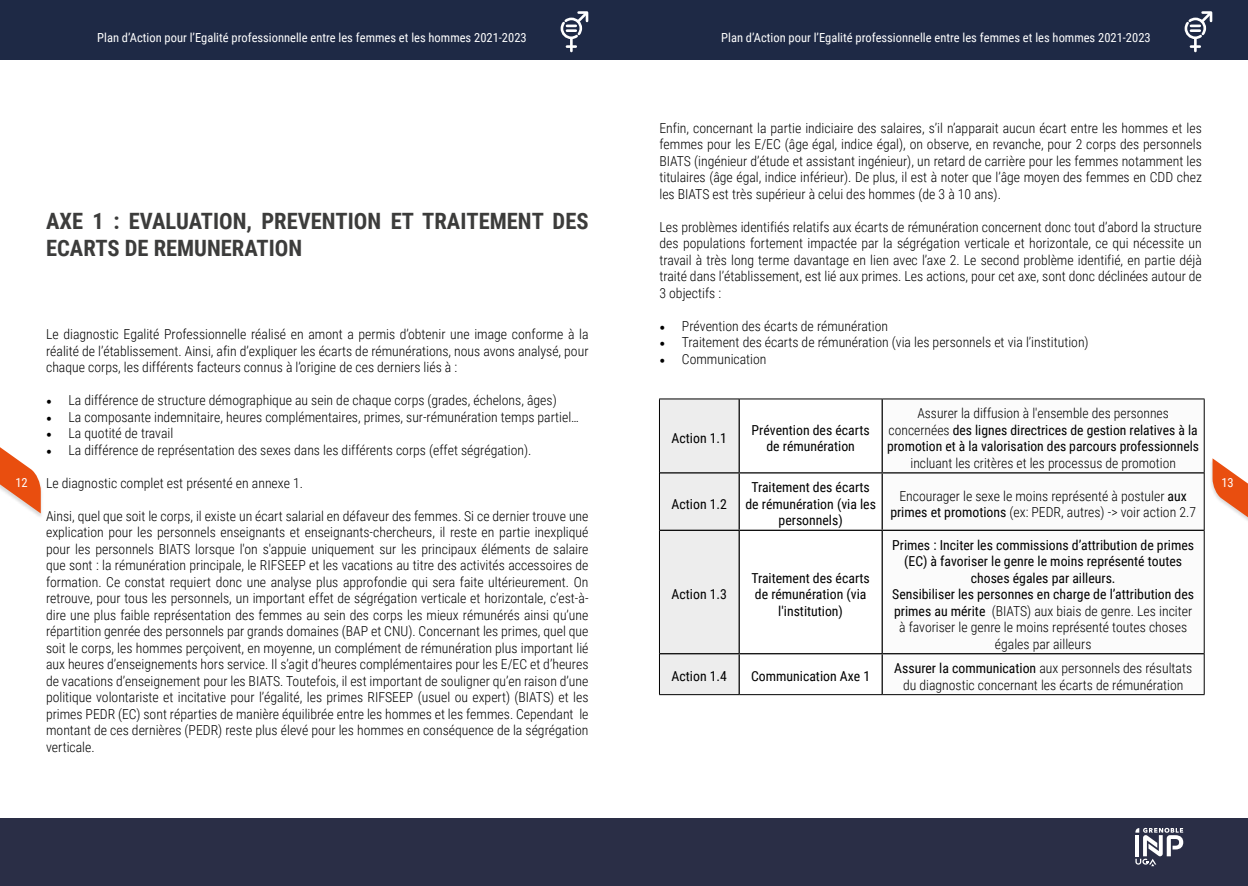
<style>
.page{position:relative;width:1248px;height:886px;background:#fff}
.page>*{position:absolute;margin:0;border:0;box-sizing:border-box;transform-origin:0 0}
.t1{font:700 22.5px/27px "Roboto Condensed";color:#3c3c3b}
.t2{font:300 13.75px/16.5px "Roboto Condensed";color:#000;text-align:justify}
.t3{font:13.75px/16.5px "Roboto Condensed";color:#000;text-align:center}
.t4{font:12.5px "Roboto Condensed";color:#fff}
.s1{font-family:"Minion Pro";font-weight:400;font-size:15px}
.s2{font-weight:300}
.s3{font-weight:400}
</style>
<div class="page">
<div style="left:0;top:274px;width:43px;height:245px;background:#000;opacity:.15"></div>
<svg style="left:0;top:274px;width:41px;height:239px"></svg>
<div style="left:624px;top:819px;width:623px;height:67px;background:#2a2e46"></div>
<div style="left:624px;top:0;width:623px;height:59px;background:#1e2945"></div>
<div style="left:0;top:0;width:624px;height:59px;background:#1e2945"></div>
<div style="left:0;top:819px;width:624px;height:67px;background:#2a2e46"></div>
<svg style="left:1135px;top:828px;width:48px;height:38px"></svg>
<svg style="left:560px;top:11px;width:28px;height:40px"></svg>
<svg style="left:1184px;top:11px;width:28px;height:40px"></svg>
<svg style="left:1212px;top:458px;width:35px;height:62px"></svg>
<div style="left:660px;top:400px;width:78px;height:294px;background:#ededed"></div>
<svg style="left:882px;top:400px;width:321px;height:294px"></svg>
<hr style="left:659px;top:399px;width:80px;height:1px;background:#000">
<hr style="left:659px;top:399px;width:1px;height:74px;background:#000">
<hr style="left:739px;top:399px;width:143px;height:1px;background:#000">
<hr style="left:882px;top:399px;width:322px;height:1px;background:#000">
<hr style="left:1203px;top:399px;width:1px;height:74px;background:#000">
<hr style="left:659px;top:473px;width:1px;height:57px;background:#000">
<hr style="left:1203px;top:473px;width:1px;height:57px;background:#000">
<hr style="left:659px;top:530px;width:1px;height:124px;background:#000">
<hr style="left:1203px;top:530px;width:1px;height:124px;background:#000">
<hr style="left:659px;top:654px;width:1px;height:40px;background:#000">
<hr style="left:1203px;top:654px;width:1px;height:40px;background:#000">
<hr style="left:659px;top:694px;width:80px;height:1px;background:#000">
<hr style="left:739px;top:694px;width:143px;height:1px;background:#000">
<hr style="left:882px;top:694px;width:322px;height:1px;background:#000">
<hr style="left:738px;top:399px;width:1px;height:73px;background:#000">
<hr style="left:881px;top:399px;width:1px;height:73px;background:#000">
<hr style="left:659px;top:472px;width:80px;height:1px;background:#000">
<hr style="left:739px;top:472px;width:143px;height:1px;background:#000">
<hr style="left:738px;top:473px;width:1px;height:57px;background:#000">
<hr style="left:882px;top:472px;width:321px;height:1px;background:#000">
<hr style="left:881px;top:473px;width:1px;height:57px;background:#000">
<hr style="left:659px;top:530px;width:80px;height:1px;background:#000">
<hr style="left:739px;top:530px;width:143px;height:1px;background:#000">
<hr style="left:738px;top:531px;width:1px;height:122px;background:#000">
<hr style="left:882px;top:530px;width:321px;height:1px;background:#000">
<hr style="left:881px;top:531px;width:1px;height:122px;background:#000">
<hr style="left:659px;top:653px;width:80px;height:1px;background:#000">
<hr style="left:739px;top:653px;width:143px;height:1px;background:#000">
<hr style="left:738px;top:654px;width:1px;height:40px;background:#000">
<hr style="left:882px;top:653px;width:321px;height:1px;background:#000">
<hr style="left:881px;top:654px;width:1px;height:40px;background:#000">
<p class="t4" style="left:97px;top:29px;width:431px">Plan d’Action pour l’Egalité professionnelle entre les femmes et les hommes 2021-2023</p>
<p class="t4" style="left:721px;top:29px;width:431px">Plan d’Action pour l’Egalité professionnelle entre les femmes et les hommes 2021-2023</p>
<p class="t2" style="left:659px;top:119px;width:544px">Enfin, concernant la partie indiciaire des salaires, s’il n’apparait aucun écart entre les hommes et les femmes pour les E/EC (âge égal, indice égal), on observe, en revanche, pour 2 corps des personnels BIATS (ingénieur d’étude et assistant ingénieur), un retard de carrière pour les femmes notamment les titulaires (âge égal, indice inférieur). De plus, il est à noter que l’âge moyen des femmes en CDD chez les BIATS est très supérieur à celui des hommes (de 3 à 10 ans).</p>
<p class="t2" style="left:659px;top:218px;width:544px">Les problèmes identifiés relatifs aux écarts de rémunération concernent donc tout d’abord la structure des populations fortement impactée par la ségrégation verticale et horizontale, ce qui nécessite un travail à très long terme davantage en lien avec l’axe 2. Le second problème identifié, en partie déjà traité dans l’établissement, est lié aux primes. Les actions, pour cet axe, sont donc déclinées autour de 3 objectifs :</p>
<p class="t2" style="left:659px;top:317px;width:230px"><span class="s1">•</span> Prévention des écarts de rémunération</p>
<p class="t2" style="left:659px;top:333px;width:431px"><span class="s1">•</span> Traitement des écarts de rémunération (via les personnels et via l’institution)</p>
<p class="t2" style="left:659px;top:350px;width:109px"><span class="s1">•</span> Communication</p>
<h1 class="t1" style="left:46px;top:207px;width:544px">AXE 1 : EVALUATION, PREVENTION ET TRAITEMENT DES<br>ECARTS DE REMUNERATION</h1>
<p class="t2" style="left:46px;top:325px;width:544px">Le diagnostic Egalité Professionnelle réalisé en amont a permis d’obtenir une image conforme à la réalité de l’établissement. Ainsi, afin d’expliquer les écarts de rémunérations, nous avons analysé, pour chaque corps, les différents facteurs connus à l’origine de ces derniers liés à :</p>
<p class="t2" style="left:46px;top:391px;width:512px"><span class="s1">•</span> La différence de structure démographique au sein de chaque corps (grades, échelons, âges)</p>
<p class="t2" style="left:46px;top:408px;width:534px"><span class="s1">•</span> La composante indemnitaire, heures complémentaires, primes, sur-rémunération temps partiel…</p>
<p class="t2" style="left:46px;top:424px;width:129px"><span class="s1">•</span> La quotité de travail</p>
<p class="t2" style="left:46px;top:441px;width:487px"><span class="s1">•</span> La différence de représentation des sexes dans les différents corps (effet ségrégation).</p>
<p class="t2" style="left:46px;top:474px;width:259px">Le diagnostic complet est présenté en annexe 1.</p>
<p class="t2" style="left:46px;top:507px;width:544px">Ainsi, quel que soit le corps, il existe un écart salarial en défaveur des femmes. Si ce dernier trouve une explication pour les personnels enseignants et enseignants-chercheurs, il reste en partie inexpliqué pour les personnels BIATS lorsque l'on s'appuie uniquement sur les principaux éléments de salaire que sont : la rémunération principale, le RIFSEEP et les vacations au titre des activités accessoires de formation. Ce constat requiert donc une analyse plus approfondie qui sera faite ultérieurement. On retrouve, pour tous les personnels, un important effet de ségrégation verticale et horizontale, c’est-à&shy;dire une plus faible représentation des femmes au sein des corps les mieux rémunérés ainsi qu’une répartition genrée des personnels par grands domaines (BAP et CNU). Concernant les primes, quel que soit le corps, les hommes perçoivent, en moyenne, un complément de rémunération plus important lié aux heures d’enseignements hors service. Il s’agit d’heures complémentaires pour les E/EC et d’heures de vacations d’enseignement pour les BIATS. Toutefois, il est important de souligner qu’en raison d’une politique volontariste et incitative pour l’égalité, les primes RIFSEEP (usuel ou expert) (BIATS) et les primes PEDR (EC) sont réparties de manière équilibrée entre les hommes et les femmes. Cependant le montant de ces dernières (PEDR) reste plus élevé pour les hommes en conséquence de la ségrégation verticale.</p>
<p class="t3" style="left:887px;top:405px;width:313px"><span class="s2">Assurer la diffusion à l'ensemble des personnes concernées</span> des lignes directrices de gestion relatives à la promotion et à la valorisation des parcours professionnels</p>
<p class="t2" style="left:910px;top:454px;width:267px">incluant les critères et les processus de promotion</p>
<p class="t3" style="left:671px;top:429px;width:57px">Action 1.1</p>
<p class="t3" style="left:751px;top:421px;width:120px">Prévention des écarts de rémunération</p>
<p class="t4" style="left:15px;top:473px;width:14px">12</p>
<p class="t4" style="left:1221px;top:473px;width:14px">13</p>
<p class="t3" style="left:745px;top:479px;width:132px">Traitement des écarts de rémunération (via les personnels)</p>
<p class="t2" style="left:890px;top:487px;width:307px;text-align:center">Encourager le sexe le moins représenté à postuler <span class="s3">aux primes et promotions</span> (ex: PEDR, autres) -&gt; voir action 2.7</p>
<p class="t3" style="left:671px;top:495px;width:57px">Action 1.2</p>
<p class="t3" style="left:892px;top:536px;width:303px">Primes : Inciter les commissions d’attribution de primes (EC) à favoriser le genre le moins représenté toutes choses égales par ailleurs.<br>Sensibiliser les personnes en charge de l’attribution des primes au mérite <span class="s2">(BIATS) aux biais de genre. Les inciter à favoriser le genre le moins représenté toutes choses égales par ailleurs</span></p>
<p class="t3" style="left:751px;top:569px;width:120px">Traitement des écarts de rémunération (via l'institution)</p>
<p class="t3" style="left:671px;top:585px;width:57px">Action 1.3</p>
<p class="t3" style="left:671px;top:668px;width:57px">Action 1.4</p>
<p class="t3" style="left:751px;top:668px;width:121px">Communication Axe 1</p>
<p class="t2" style="left:894px;top:659px;width:299px;text-align:center"><span class="s3">Assurer la communication</span> aux personnels des résultats du diagnostic concernant les écarts de rémunération</p>
</div>
